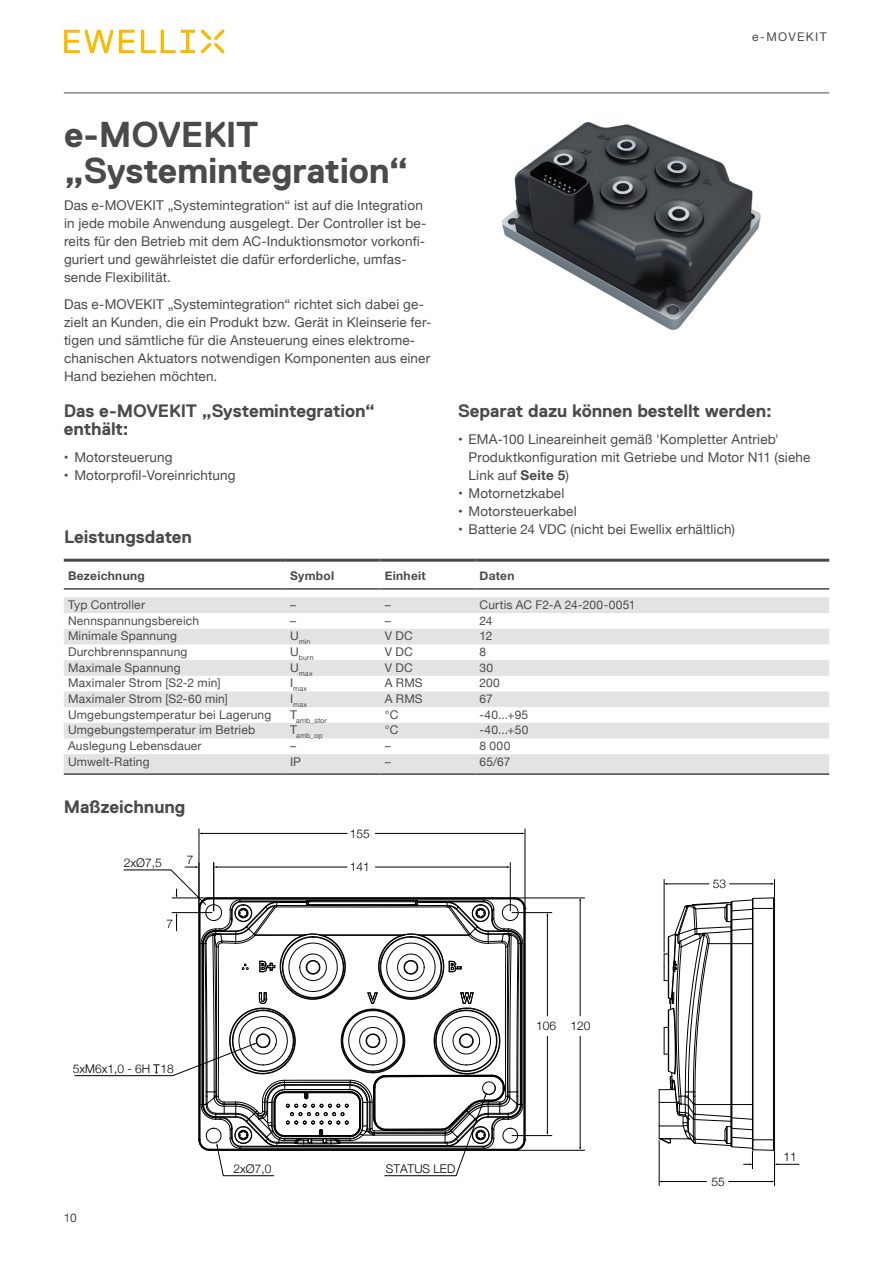
<style>
.page{position:relative;width:893px;height:1263px;background:#fff}
.page>*{position:absolute;margin:0;border:0;box-sizing:border-box;transform-origin:0 0}
.t1{font:700 36px/36px "Replica Std";letter-spacing:-.01em;color:#4a4a49}
.t2{font:700 18px/18px "Replica Std";letter-spacing:-.005em;color:#4a4a49}
.t3{font:13.5px/18px "Helvetica Neue";letter-spacing:.01em;color:#4a4a49}
.t4{font:12px "Helvetica Neue";letter-spacing:.015em;color:#4a4a49}
.t5{font:300 12px "Helvetica Neue";color:#000}
.t6{font:700 12px "Helvetica Neue";letter-spacing:.02em;color:#4a4a49}
.t7{font:12px "Helvetica Neue";letter-spacing:.115em;color:#4a4a49}
.t8{font:7.05px "Helvetica Neue";letter-spacing:.025em;color:#4a4a49}
.s1{font-weight:700}
</style>
<div class="page">
<hr style="left:64px;top:93px;width:765px;height:1px;background:#4a4a49">
<svg style="left:64px;top:30px;width:131px;height:23px"></svg>
<svg style="left:201px;top:30px;width:23px;height:23px"></svg>
<img style="left:502px;top:121px;width:259px;height:209px">
<svg style="left:64px;top:597px;width:765px;height:176px;fill:#e3e3e3"></svg>
<hr style="left:64px;top:773px;width:222px;height:2px;background:#4a4a49">
<hr style="left:286px;top:773px;width:95px;height:2px;background:#4a4a49">
<hr style="left:381px;top:773px;width:94px;height:2px;background:#4a4a49">
<hr style="left:475px;top:773px;width:354px;height:2px;background:#4a4a49">
<hr style="left:64px;top:559px;width:222px;height:3px;background:#4a4a49">
<hr style="left:286px;top:559px;width:95px;height:3px;background:#4a4a49">
<hr style="left:381px;top:559px;width:94px;height:3px;background:#4a4a49">
<hr style="left:475px;top:559px;width:354px;height:3px;background:#4a4a49">
<hr style="left:64px;top:588px;width:222px;height:2px;background:#4a4a49">
<hr style="left:286px;top:588px;width:95px;height:2px;background:#4a4a49">
<hr style="left:381px;top:588px;width:94px;height:2px;background:#4a4a49">
<hr style="left:475px;top:588px;width:354px;height:2px;background:#4a4a49">
<hr style="left:547px;top:1036px;width:1px;height:96px;background:#010202">
<hr style="left:547px;top:915px;width:1px;height:101px;background:#010202">
<hr style="left:512px;top:1135px;width:40px;height:1px;background:#010202">
<hr style="left:512px;top:912px;width:40px;height:1px;background:#010202">
<hr style="left:213px;top:862px;width:1px;height:49px;background:#010202">
<hr style="left:510px;top:862px;width:1px;height:49px;background:#010202">
<hr style="left:580px;top:1036px;width:1px;height:112px;background:#010202">
<hr style="left:580px;top:900px;width:1px;height:116px;background:#010202">
<hr style="left:516px;top:1150px;width:69px;height:1px;background:#010202">
<hr style="left:516px;top:898px;width:69px;height:1px;background:#010202">
<hr style="left:202px;top:833px;width:145px;height:1px;background:#010202">
<hr style="left:375px;top:833px;width:147px;height:1px;background:#010202">
<hr style="left:199px;top:829px;width:1px;height:78px;background:#010202">
<hr style="left:525px;top:829px;width:1px;height:78px;background:#010202">
<hr style="left:75px;top:1075px;width:98px;height:1px;background:#010202">
<hr style="left:124px;top:870px;width:47px;height:1px;background:#010202">
<svg style="left:171px;top:866px;width:355px;height:310px"></svg>
<hr style="left:172px;top:912px;width:40px;height:1px;background:#010202">
<hr style="left:172px;top:898px;width:36px;height:1px;background:#010202">
<hr style="left:729px;top:1181px;width:43px;height:1px;background:#010202">
<hr style="left:661px;top:1181px;width:45px;height:1px;background:#010202">
<hr style="left:774px;top:1151px;width:1px;height:34px;background:#010202">
<hr style="left:659px;top:1140px;width:1px;height:45px;background:#010202">
<svg style="left:659px;top:879px;width:140px;height:290px"></svg>
<hr style="left:664px;top:879px;width:1px;height:73px;background:#010202">
<svg style="left:153px;top:1064px;width:7px;height:10px"></svg>
<p class="t7" style="left:752px;top:28px;width:76px">e-MOVEKIT</p>
<h1 class="t1" style="left:64px;top:116px;width:346px">e-MOVEKIT „Systemintegration“</h1>
<p class="t3" style="left:64px;top:197px;width:364px">Das e-MOVEKIT „Systemintegration“ ist auf die Integration in jede mobile Anwendung ausgelegt. Der Controller ist be&shy;reits für den Betrieb mit dem AC-Induktionsmotor vorkonfi&shy;guriert und gewährleistet die dafür erforderliche, umfas&shy;sende Flexibilität.</p>
<p class="t3" style="left:64px;top:296px;width:369px">Das e-MOVEKIT „Systemintegration“ richtet sich dabei ge&shy;zielt an Kunden, die ein Produkt bzw. Gerät in Kleinserie fer&shy;tigen und sämtliche für die Ansteuerung eines elektrome&shy;chanischen Aktuators notwendigen Komponenten aus einer Hand beziehen möchten.</p>
<h2 class="t2" style="left:64px;top:401px;width:313px">Das e-MOVEKIT „Systemintegration“ enthält:</h2>
<p class="t3" style="left:64px;top:449px;width:110px">• Motorsteuerung</p>
<p class="t3" style="left:64px;top:467px;width:173px">• Motorprofil-Voreinrichtung</p>
<h2 class="t2" style="left:64px;top:527px;width:130px">Leistungsdaten</h2>
<h2 class="t2" style="left:458px;top:401px;width:315px">Separat dazu können bestellt werden:</h2>
<p class="t3" style="left:469px;top:431px;width:343px;text-indent:-11px">• EMA-100 Lineareinheit gemäß 'Kompletter Antrieb'<br>Produktkonfiguration mit Getriebe und Motor N11 (siehe<br>Link auf <span class="s1">Seite 5</span>)</p>
<p class="t3" style="left:458px;top:485px;width:108px">• Motornetzkabel</p>
<p class="t3" style="left:458px;top:503px;width:120px">• Motorsteuerkabel</p>
<p class="t3" style="left:458px;top:521px;width:278px">• Batterie 24 VDC (nicht bei Ewellix erhältlich)</p>
<p class="t6" style="left:68px;top:567px;width:78px">Bezeichnung</p>
<p class="t6" style="left:290px;top:567px;width:46px">Symbol</p>
<p class="t6" style="left:385px;top:567px;width:42px">Einheit</p>
<p class="t6" style="left:480px;top:567px;width:36px">Daten</p>
<p class="t4" style="left:68px;top:596px;width:78px">Typ Controller</p>
<p class="t4" style="left:290px;top:596px;width:7px">–</p>
<p class="t4" style="left:385px;top:596px;width:7px">–</p>
<p class="t4" style="left:480px;top:596px;width:157px">Curtis AC F2-A 24-200-0051</p>
<p class="t4" style="left:68px;top:612px;width:133px">Nennspannungsbereich</p>
<p class="t4" style="left:290px;top:612px;width:7px">–</p>
<p class="t4" style="left:385px;top:612px;width:7px">–</p>
<p class="t4" style="left:480px;top:612px;width:15px">24</p>
<p class="t4" style="left:68px;top:627px;width:110px">Minimale Spannung</p>
<p class="t8" style="left:290px;top:637px;width:22px"><sup>U</sup>min</p>
<p class="t4" style="left:385px;top:627px;width:30px">V DC</p>
<p class="t4" style="left:480px;top:627px;width:14px">12</p>
<p class="t4" style="left:68px;top:643px;width:121px">Durchbrennspannung</p>
<p class="t8" style="left:290px;top:652px;width:25px"><sup>U</sup>burn</p>
<p class="t4" style="left:385px;top:643px;width:30px">V DC</p>
<p class="t4" style="left:480px;top:643px;width:8px">8</p>
<p class="t4" style="left:68px;top:659px;width:114px">Maximale Spannung</p>
<p class="t8" style="left:290px;top:668px;width:24px"><sup>U</sup>max</p>
<p class="t4" style="left:385px;top:659px;width:30px">V DC</p>
<p class="t4" style="left:480px;top:659px;width:15px">30</p>
<p class="t4" style="left:68px;top:674px;width:154px">Maximaler Strom [S2-2 min]</p>
<p class="t8" style="left:290px;top:684px;width:19px"><sup>I</sup>max</p>
<p class="t4" style="left:385px;top:674px;width:39px">A RMS</p>
<p class="t4" style="left:480px;top:674px;width:22px">200</p>
<p class="t4" style="left:68px;top:690px;width:161px">Maximaler Strom [S2-60 min]</p>
<p class="t8" style="left:290px;top:699px;width:19px"><sup>I</sup>max</p>
<p class="t4" style="left:385px;top:690px;width:39px">A RMS</p>
<p class="t4" style="left:480px;top:690px;width:15px">67</p>
<p class="t4" style="left:68px;top:706px;width:205px">Umgebungstemperatur bei Lagerung</p>
<p class="t8" style="left:290px;top:715px;width:38px"><sup>T</sup>amb_stor</p>
<p class="t4" style="left:385px;top:706px;width:15px">°C</p>
<p class="t4" style="left:480px;top:706px;width:50px">-40...+95</p>
<p class="t4" style="left:68px;top:721px;width:189px">Umgebungstemperatur im Betrieb</p>
<p class="t8" style="left:290px;top:731px;width:34px"><sup>T</sup>amb_op</p>
<p class="t4" style="left:385px;top:721px;width:15px">°C</p>
<p class="t4" style="left:480px;top:721px;width:50px">-40...+50</p>
<p class="t4" style="left:68px;top:737px;width:135px">Auslegung Lebensdauer</p>
<p class="t4" style="left:290px;top:737px;width:7px">–</p>
<p class="t4" style="left:385px;top:737px;width:7px">–</p>
<p class="t4" style="left:480px;top:737px;width:32px">8 000</p>
<p class="t4" style="left:68px;top:753px;width:83px">Umwelt-Rating</p>
<p class="t4" style="left:290px;top:753px;width:13px">IP</p>
<p class="t4" style="left:385px;top:753px;width:7px">–</p>
<p class="t4" style="left:480px;top:753px;width:32px">65/67</p>
<h2 class="t2" style="left:64px;top:797px;width:123px">Maßzeichnung</h2>
<p class="t5" style="left:124px;top:853px;width:40px">2xØ7,5</p>
<p class="t5" style="left:187px;top:850px;width:8px">7</p>
<p class="t5" style="left:166px;top:914px;width:8px">7</p>
<p class="t5" style="left:350px;top:824px;width:22px">155</p>
<p class="t5" style="left:350px;top:857px;width:22px">141</p>
<p class="t5" style="left:73px;top:1059px;width:103px">5xM6x1,0 - 6H 18</p>
<p class="t4" style="left:64px;top:1209px;width:15px">10</p>
<p class="t5" style="left:233px;top:1159px;width:40px">2xØ7,0</p>
<p class="t5" style="left:386px;top:1159px;width:71px">STATUS LED</p>
<p class="t5" style="left:536px;top:1016px;width:56px">106 120</p>
<p class="t5" style="left:713px;top:874px;width:15px">53</p>
<p class="t5" style="left:712px;top:1172px;width:15px">55</p>
<p class="t5" style="left:784px;top:1147px;width:15px">11</p>
</div>
